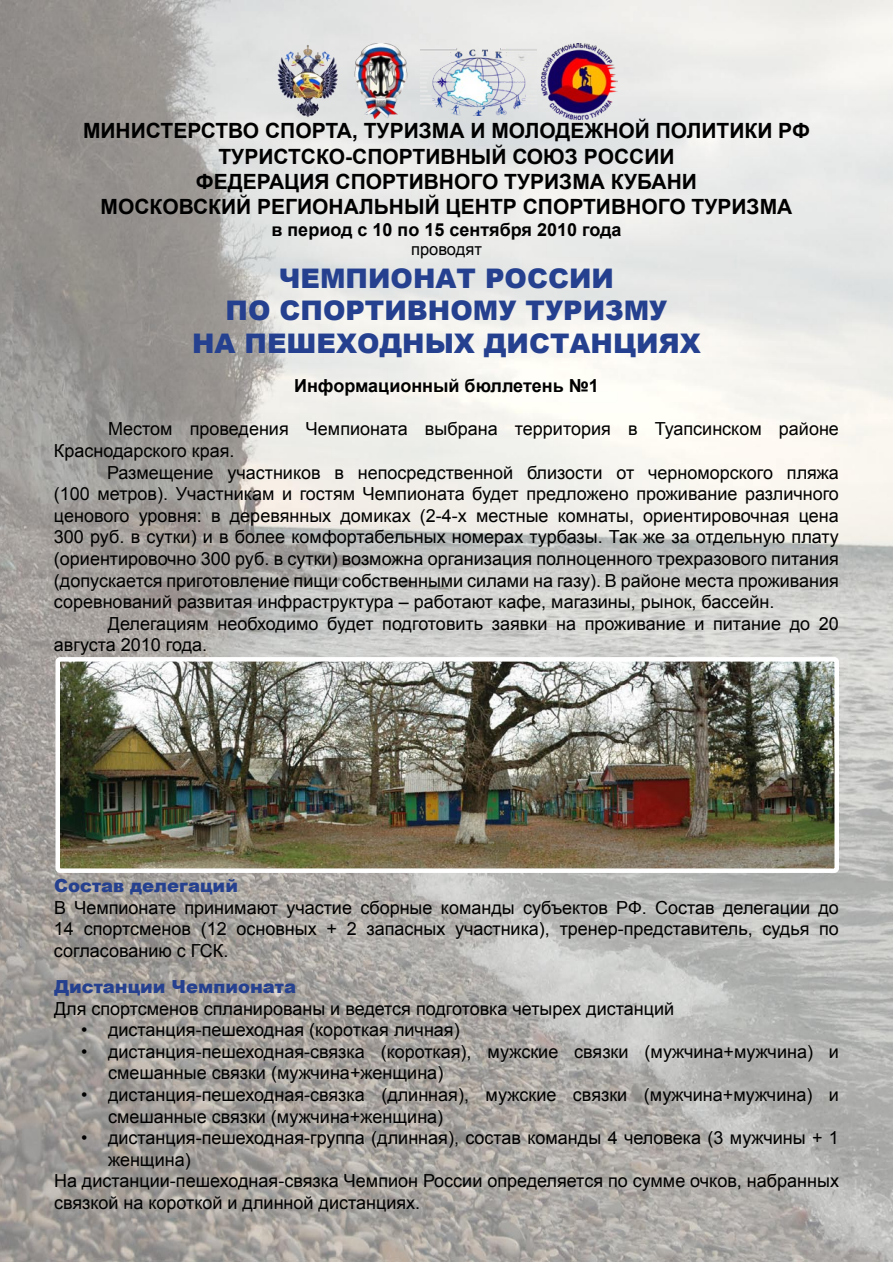
<style>
.page{position:relative;width:893px;height:1263px;background:#fff}
.page>*{position:absolute;margin:0;border:0;box-sizing:border-box;transform-origin:0 0}
.t1{font:900 27px/32.4px "Arial";color:#24408f;text-align:center}
.t2{font:700 21px/25.2px "Arial";color:#000;text-align:center}
.t3{font:18px/21.6px "Arial";color:#000}
.t4{font:700 18px "Arial";color:#000}
.t5{font:900 18px "Arial";color:#24408f}
.t6{font:16.5px "Arial";color:#000}
</style>
<div class="page">
<img style="left:0;top:0;width:893px;height:1262px">
<img style="left:60px;top:662px;width:774px;height:206px">
<div style="left:55px;top:657px;width:784px;height:216px;border:4px solid #fff;border-radius:2px"></div>
<img style="left:274px;top:44px;width:65px;height:74px">
<img style="left:354px;top:44px;width:55px;height:74px">
<img style="left:542px;top:44px;width:75px;height:75px">
<img style="left:420px;top:49px;width:116px;height:66px">
<p class="t2" style="left:83px;top:119px;width:728px">МИНИСТЕРСТВО СПОРТА, ТУРИЗМА И МОЛОДЕЖНОЙ ПОЛИТИКИ РФ ТУРИСТСКО-СПОРТИВНЫЙ СОЮЗ РОССИИ<br>ФЕДЕРАЦИЯ СПОРТИВНОГО ТУРИЗМА КУБАНИ<br>МОСКОВСКИЙ РЕГИОНАЛЬНЫЙ ЦЕНТР СПОРТИВНОГО ТУРИЗМА</p>
<p class="t4" style="left:271px;top:217px;width:352px">в период с 10 по 15 сентября 2010 года</p>
<p class="t6" style="left:411px;top:239px;width:72px">проводят</p>
<h1 class="t1" style="left:192px;top:261px;width:510px">ЧЕМПИОНАТ РОССИИ<br>ПО СПОРТИВНОМУ ТУРИЗМУ<br>НА ПЕШЕХОДНЫХ ДИСТАНЦИЯХ</h1>
<p class="t4" style="left:294px;top:374px;width:306px">Информационный бюллетень №1</p>
<p class="t3" style="left:54px;top:418px;width:786px;text-indent:54px">Местом проведения Чемпионата выбрана территория в Туапсинском районе<br>Краснодарского края.</p>
<p class="t3" style="left:54px;top:462px;width:786px;text-align:justify;text-indent:53px">Размещение участников в непосредственной близости от черноморского пляжа (100 метров). Участникам и гостям Чемпионата будет предложено проживание различного ценового уровня: в деревянных домиках (2-4-х местные комнаты, ориентировочная цена 300 руб. в сутки) и в более комфортабельных номерах турбазы. Так же за отдельную плату (ориентировочно 300 руб. в сутки) возможна организация полноценного трехразового питания (допускается приготовление пищи собственными силами на газу). В районе места проживания соревнований развитая инфраструктура – работают кафе, магазины, рынок, бассейн.</p>
<p class="t3" style="left:54px;top:613px;width:786px;text-indent:54px">Делегациям необходимо будет подготовить заявки на проживание и питание до 20 августа 2010 года.</p>
<p class="t5" style="left:54px;top:873px;width:186px">Состав делегаций</p>
<p class="t3" style="left:54px;top:897px;width:786px;text-align:justify">В Чемпионате принимают участие сборные команды субъектов РФ. Состав делегации до 14 спортсменов (12 основных + 2 запасных участника), тренер-представитель, судья по согласованию с ГСК.</p>
<p class="t5" style="left:54px;top:973px;width:244px">Дистанции Чемпионата</p>
<p class="t3" style="left:54px;top:998px;width:622px">Для спортсменов спланированы и ведется подготовка четырех дистанций</p>
<p class="t3" style="left:81px;top:1019px;width:380px">• дистанция-пешеходная (короткая личная)</p>
<p class="t3" style="left:108px;top:1041px;width:732px;text-indent:-27px">• дистанция-пешеходная-связка (короткая), мужские связки (мужчина+мужчина) и смешанные связки (мужчина+женщина)</p>
<p class="t3" style="left:108px;top:1084px;width:732px;text-indent:-27px">• дистанция-пешеходная-связка (длинная), мужские связки (мужчина+мужчина) и смешанные связки (мужчина+женщина)</p>
<p class="t3" style="left:81px;top:1127px;width:759px">• дистанция-пешеходная-группа (длинная), состав команды 4 человека (3 мужчины + 1</p>
<p class="t3" style="left:108px;top:1149px;width:84px">женщина)</p>
<p class="t3" style="left:54px;top:1170px;width:786px">На дистанции-пешеходная-связка Чемпион России определяется по сумме очков, набранных</p>
<p class="t3" style="left:54px;top:1192px;width:368px">связкой на короткой и длинной дистанциях.</p>
</div>
